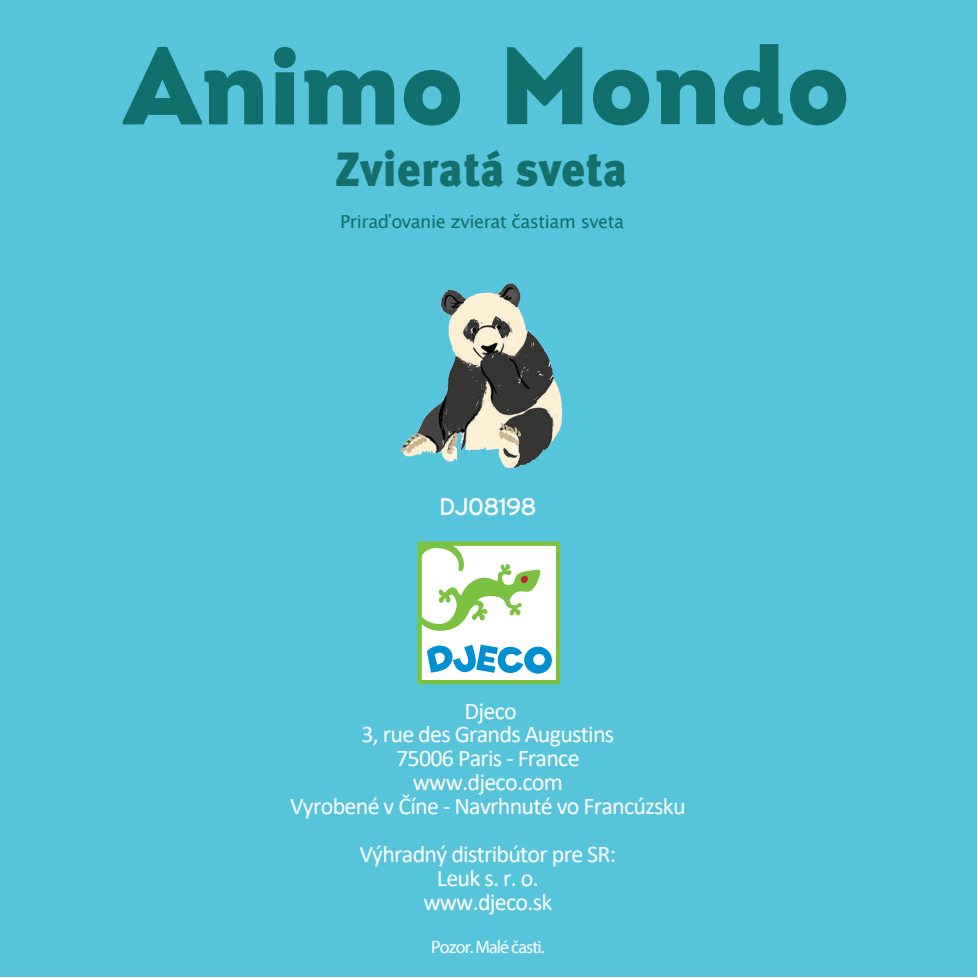
<style>
.page{position:relative;width:978px;height:978px;background:#fff}
.page>*{position:absolute;margin:0;border:0;box-sizing:border-box;transform-origin:0 0}
.t1{font:900 48px "Meta Pro";letter-spacing:.005em;color:#15706b;scale:.95 1}
.t2{font:24px/23.7px "Calibri";letter-spacing:-.03em;color:#fff;text-align:center}
.t3{font:24px "Interstate";letter-spacing:-.035em;color:#fff}
.t4{font:18px "Lucida Sans Unicode";letter-spacing:-.025em;color:#11706b}
.t5{font:18px "Myriad Pro";letter-spacing:-.05em;color:#fff}
</style>
<div class="page">
<div style="left:0;top:0;width:977px;height:977px;background:#56c4db"></div>
<svg style="left:417px;top:549px;width:143px;height:135px"></svg>
<img style="left:335px;top:212px;width:309px;height:337px">
<svg style="left:507px;top:44px;width:339px;height:83px"></svg>
<svg style="left:123px;top:47px;width:337px;height:79px"></svg>
<h1 class="t1" style="left:335px;top:131px;width:309px">Zvieratá sveta</h1>
<p class="t4" style="left:340px;top:207px;width:285px">Priraďovanie zvierat častiam sveta</p>
<p class="t3" style="left:439px;top:493px;width:99px">DJ08198</p>
<p class="t2" style="left:290px;top:698px;width:397px">Djeco<br>3, rue des Grands Augustins<br>75006 Paris - France<br>www.djeco.com<br>Vyrobené v Číne - Navrhnuté vo Francúzsku</p>
<p class="t2" style="left:359px;top:841px;width:258px">Výhradný distribútor pre SR:<br>Leuk s. r. o.<br>www.djeco.sk</p>
<p class="t5" style="left:431px;top:936px;width:115px">Pozor. Malé časti.</p>
</div>
